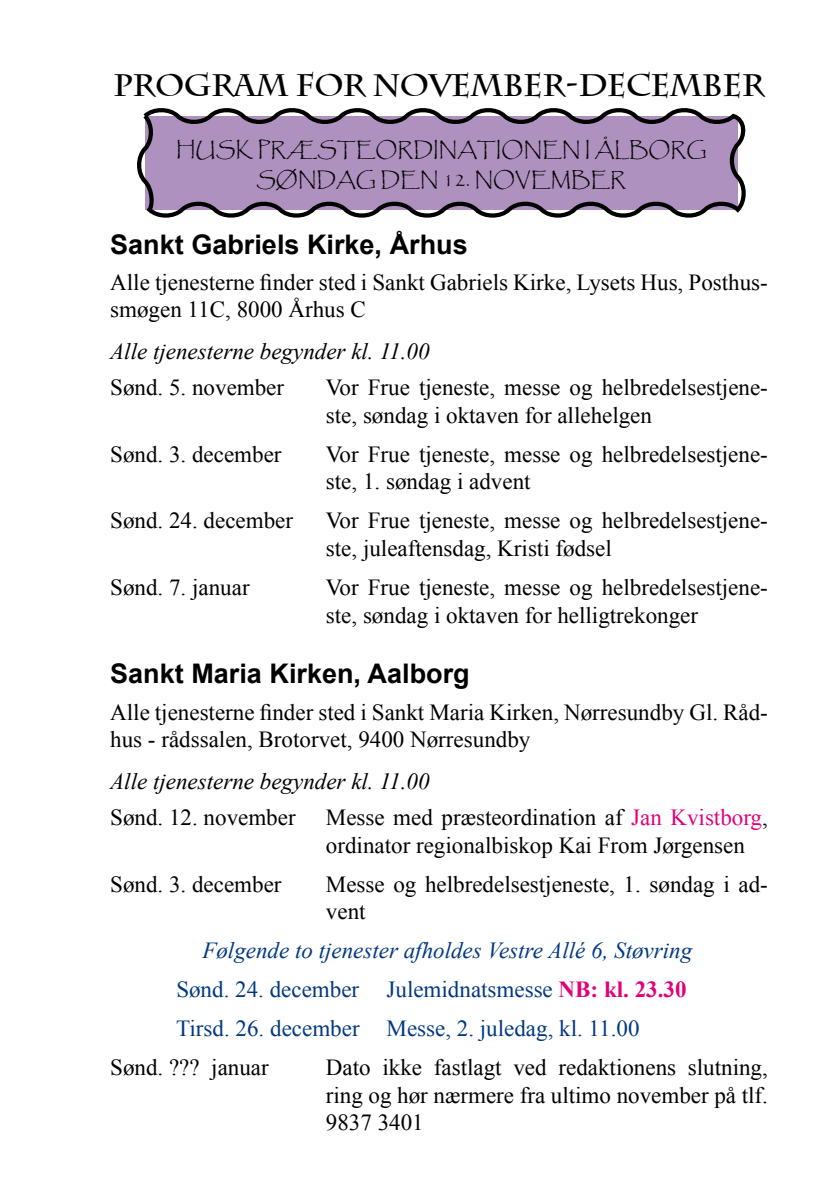
<style>
.page{position:relative;width:840px;height:1191px;background:#fff}
.page>*{position:absolute;margin:0;border:0;box-sizing:border-box;transform-origin:0 0}
.t1{font:700 31px "Charlesworth";letter-spacing:-.02em;color:#000}
.t2{font:700 27px "Arial";color:#000}
.t3{font:23px/27.6px "Times New Roman";color:#000}
.t4{font:23px/39px "Times New Roman";color:#003882}
.t5{font:italic 23px "Times New Roman";color:#000}
.t6{font:20px/30px "Papyrus";color:#000;text-align:center}
.s1{color:#e2007a}
.s2{font-style:italic}
.s3{font-weight:700;color:#e2007a}
</style>
<div class="page">
<svg style="left:137px;top:108px;width:609px;height:110px"></svg>
<h1 class="t1" style="left:113px;top:68px;width:653px">PROGRAM FOR NOVEMBER-DECEMBER</h1>
<p class="t6" style="left:176px;top:134px;width:532px">HUSK PRÆSTEORDINATIONEN I ÅLBORG<br>SØNDAG DEN 12. NOVEMBER</p>
<p class="t2" style="left:110px;top:226px;width:359px">Sankt Gabriels Kirke, Århus</p>
<p class="t3" style="left:110px;top:268px;width:658px">Alle tjenesterne finder sted i Sankt Gabriels Kirke, Lysets Hus, Posthus&shy;smøgen 11C, 8000 Århus C</p>
<p class="t5" style="left:110px;top:336px;width:320px">Alle tjenesterne begynder kl. 11.00</p>
<p class="t3" style="left:110px;top:373px;width:175px">Sønd. 5. november</p>
<p class="t3" style="left:326px;top:373px;width:443px">Vor Frue tjeneste, messe og helbredelsestjene&shy;ste, søndag i oktaven for allehelgen</p>
<p class="t3" style="left:110px;top:440px;width:173px">Sønd. 3. december</p>
<p class="t3" style="left:326px;top:440px;width:443px">Vor Frue tjeneste, messe og helbredelsestjene&shy;ste, 1. søndag i advent</p>
<p class="t3" style="left:110px;top:506px;width:184px">Sønd. 24. december</p>
<p class="t3" style="left:326px;top:506px;width:443px">Vor Frue tjeneste, messe og helbredelsestjene&shy;ste, juleaftensdag, Kristi fødsel</p>
<p class="t3" style="left:110px;top:573px;width:141px">Sønd. 7. januar</p>
<p class="t3" style="left:326px;top:573px;width:443px">Vor Frue tjeneste, messe og helbredelsestjene&shy;ste, søndag i oktaven for helligtrekonger</p>
<p class="t2" style="left:110px;top:656px;width:361px">Sankt Maria Kirken, Aalborg</p>
<p class="t3" style="left:110px;top:697px;width:658px">Alle tjenesterne finder sted i Sankt Maria Kirken, Nørresundby Gl. Råd&shy;hus - rådssalen, Brotorvet, 9400 Nørresundby</p>
<p class="t5" style="left:110px;top:765px;width:320px">Alle tjenesterne begynder kl. 11.00</p>
<p class="t3" style="left:110px;top:803px;width:187px">Sønd. 12. november</p>
<p class="t3" style="left:326px;top:803px;width:443px">Messe med præsteordination af <span class="s1">Jan Kvistborg</span>, ordinator regionalbiskop Kai From Jørgensen</p>
<p class="t3" style="left:110px;top:869px;width:173px">Sønd. 3. december</p>
<p class="t3" style="left:326px;top:869px;width:443px">Messe og helbredelsestjeneste, 1. søndag i ad&shy;vent</p>
<p class="t4" style="left:176px;top:930px;width:517px;text-indent:26px"><span class="s2">Følgende to tjenester afholdes Vestre Allé 6, Støvring<br></span>Sønd. 24. december Julemidnatsmesse <span class="s3">NB: kl. 23.30<br></span>Tirsd. 26. december Messe, 2. juledag, kl. 11.00</p>
<p class="t3" style="left:110px;top:1053px;width:160px">Sønd. ??? januar</p>
<p class="t3" style="left:326px;top:1053px;width:443px;text-align:justify">Dato ikke fastlagt ved redaktionens slutning, ring og hør nærmere fra ultimo november på tlf.<br>9837 3401</p>
</div>
